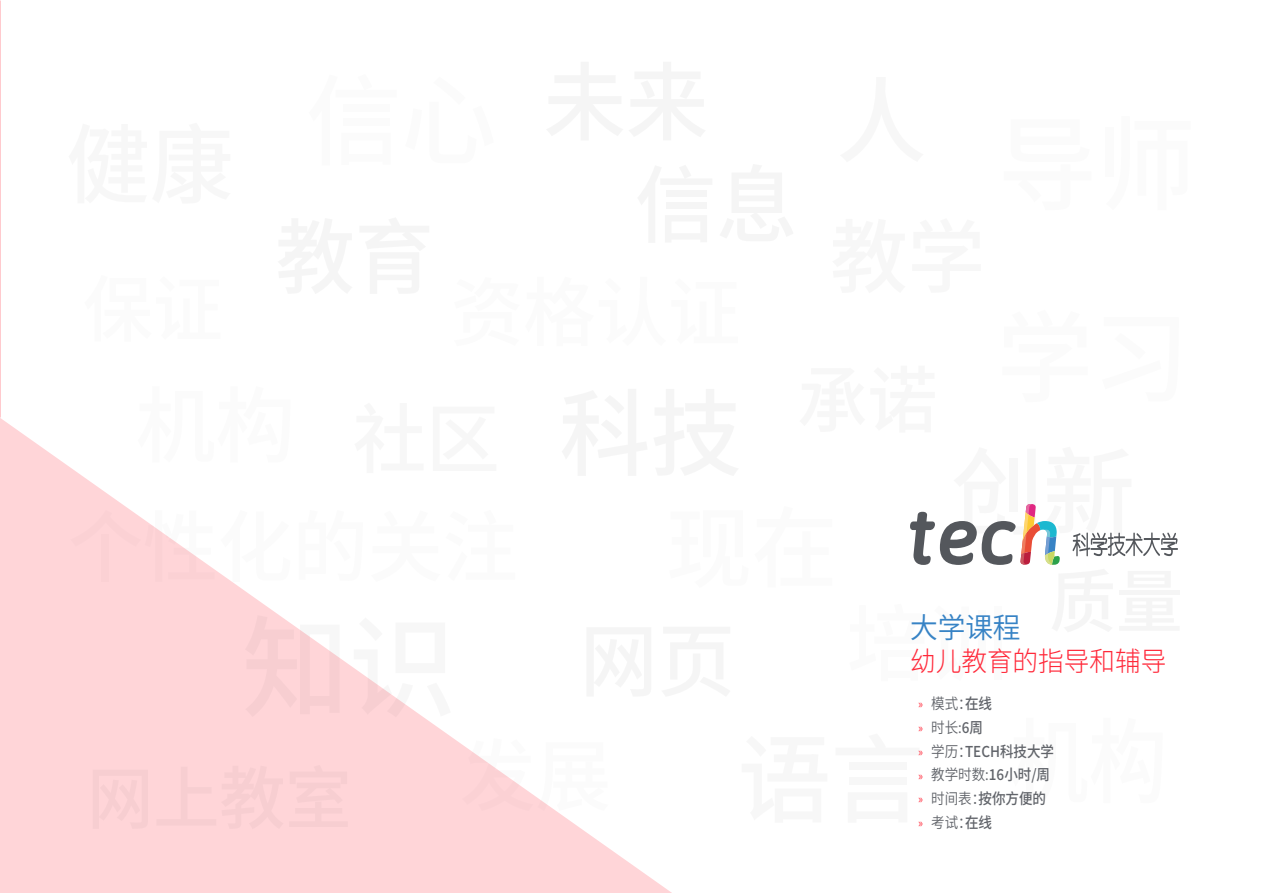
<style>
.page{position:relative;width:1263px;height:893px;background:#fff}
.page>*{position:absolute;margin:0;border:0;box-sizing:border-box;transform-origin:0 0}
.t1{font:28.5px "Source Han Sans CN";color:#3783c5}
.t2{font:300 27px "Source Han Sans CN";color:#ff293a;scale:.95 1}
.t3{font:500 15px/23.7px "Source Han Sans CN";color:#61646a;scale:.9 1}
.s1{font-family:"Myriad Pro";font-weight:400;font-size:12px;color:#ff293a}
.s2{font-weight:400}
</style>
<div class="page">
<div style="left:343px;top:118px;width:47px;height:8px;background:#fbfbfb"></div>
<div style="left:343px;top:104px;width:47px;height:8px;background:#fbfbfb"></div>
<div style="left:666px;top:203px;width:40px;height:6px;background:#f5f5f5"></div>
<div style="left:666px;top:191px;width:40px;height:6px;background:#f5f5f5"></div>
<div style="left:1105px;top:128px;width:8px;height:49px;background:#fbfbfb"></div>
<div style="left:849px;top:762px;width:57px;height:8px;background:#f7f7f7"></div>
<div style="left:849px;top:777px;width:57px;height:7px;background:#f7f7f7"></div>
<svg style="left:0;top:418px;width:672px;height:475px"></svg>
<svg style="left:910px;top:504px;width:268px;height:61px"></svg>
<h1 class="t1" style="left:910px;top:611px;width:112px">大学课程</h1>
<h2 class="t2" style="left:910px;top:645px;width:271px">幼儿教育的指导和辅导</h2>
<p class="t3" style="left:918px;top:692px;width:152px"><span class="s1">»</span> <span class="s2">模式：</span>在线<br><span class="s1">»</span> <span class="s2">时长:</span>6周<br><span class="s1">»</span> <span class="s2">学历：</span>TECH科技大学<span class="s1">»</span> <span class="s2">教学时数:</span>16小时/周<span class="s1">»</span> <span class="s2">时间表：</span>按你方便的<span class="s1">»</span> <span class="s2">考试：</span>在线</p>
</div>
